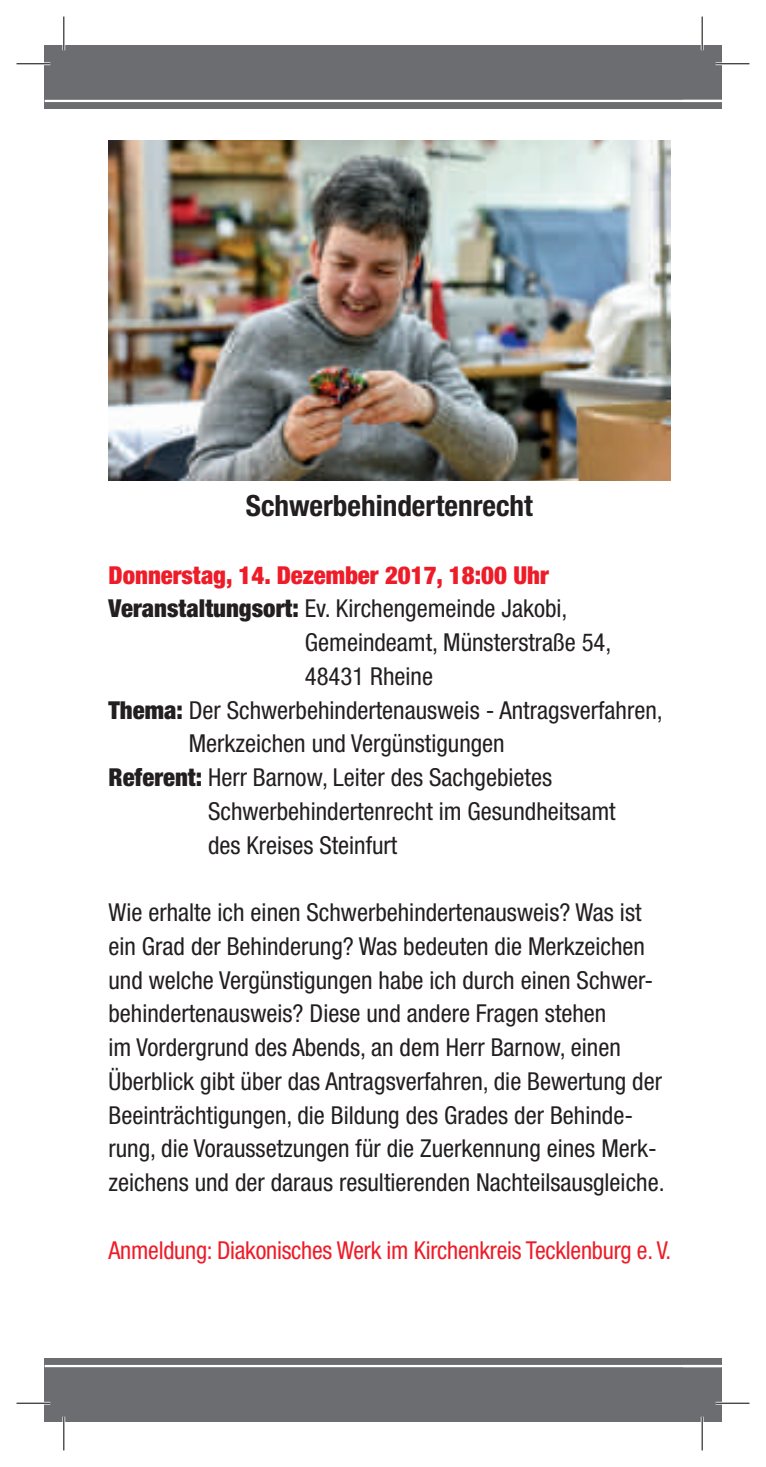
<style>
.page{position:relative;width:766px;height:1467px;background:#fff}
.page>*{position:absolute;margin:0;border:0;box-sizing:border-box;transform-origin:0 0}
.t1{font:700 condensed 29.25px "Helvetica Neue LTW1 G";color:#231f20}
.t2{font:condensed 24.75px/33.8px "Helvetica Neue LTW1 G";color:#231f20}
.t3{font:condensed 24.75px "Helvetica Neue LTW1 G";letter-spacing:-.01em;color:#ee1c28}
.t4{font:900 condensed 24.75px "Helvetica Neue LTW1 G";color:#ee1c28}
.s1{font-weight:900}
</style>
<div class="page">
<div style="left:45px;top:45px;width:676px;height:63px;background:#6c6d70"></div>
<div style="left:45px;top:1359px;width:676px;height:63px;background:#6c6d70"></div>
<hr style="left:45px;top:100px;width:676px;height:2px;background:#fff">
<hr style="left:45px;top:1365px;width:676px;height:2px;background:#fff">
<img style="left:108px;top:140px;width:562px;height:340px">
<hr style="left:17px;top:62px;width:33px;height:3px;background:#fff">
<hr style="left:715px;top:62px;width:34px;height:3px;background:#fff">
<hr style="left:17px;top:1402px;width:33px;height:3px;background:#fff">
<hr style="left:715px;top:1402px;width:34px;height:3px;background:#fff">
<hr style="left:62px;top:17px;width:3px;height:33px;background:#fff">
<hr style="left:62px;top:1417px;width:3px;height:33px;background:#fff">
<hr style="left:700px;top:17px;width:3px;height:33px;background:#fff">
<hr style="left:700px;top:1417px;width:3px;height:33px;background:#fff">
<hr style="left:17px;top:63px;width:33px;height:1px;background:#000">
<hr style="left:715px;top:63px;width:34px;height:1px;background:#000">
<hr style="left:17px;top:1403px;width:33px;height:1px;background:#000">
<hr style="left:715px;top:1403px;width:34px;height:1px;background:#000">
<hr style="left:63px;top:17px;width:1px;height:33px;background:#000">
<hr style="left:63px;top:1417px;width:1px;height:33px;background:#000">
<hr style="left:701px;top:17px;width:1px;height:33px;background:#000">
<hr style="left:701px;top:1417px;width:1px;height:33px;background:#000">
<p class="t1" style="left:246px;top:495px;width:288px">Schwerbehindertenrecht</p>
<p class="t4" style="left:108px;top:566px;width:441px">Donnerstag, 14. Dezember 2017, 18:00 Uhr</p>
<p class="t2" style="left:108px;top:594px;width:460px"><span class="s1">Veranstaltungsort:</span> Ev. Kirchengemeinde Jakobi,</p>
<p class="t2" style="left:305px;top:628px;width:308px">Gemeindeamt, Münsterstraße 54,</p>
<p class="t2" style="left:305px;top:662px;width:130px">48431 Rheine</p>
<p class="t2" style="left:108px;top:695px;width:555px"><span class="s1">Thema:</span> Der Schwerbehindertenausweis - Antragsverfahren,</p>
<p class="t2" style="left:189px;top:729px;width:317px">Merkzeichen und Vergünstigungen</p>
<p class="t2" style="left:108px;top:763px;width:445px"><span class="s1">Referent:</span> Herr Barnow, Leiter des Sachgebietes</p>
<p class="t2" style="left:208px;top:797px;width:409px">Schwer behindertenrecht im Gesundheitsamt</p>
<p class="t2" style="left:208px;top:830px;width:191px">des Kreises Steinfurt</p>
<p class="t2" style="left:108px;top:898px;width:557px">Wie erhalte ich einen Schwerbehindertenausweis? Was ist ein Grad der Behinderung? Was bedeuten die Merkzeichen und welche Vergünstigungen habe ich durch einen Schwer&shy;behindertenausweis? Diese und andere Fragen stehen<br>im Vordergrund des Abends, an dem Herr Barnow, einen Überblick gibt über das Antragsverfahren, die Bewertung der Beeinträchtigungen, die Bildung des Grades der Behinde&shy;rung, die Voraussetzungen für die Zuerkennung eines Merk&shy;zeichens und der daraus resultierenden Nachteilsausgleiche.</p>
<p class="t3" style="left:108px;top:1241px;width:564px">Anmeldung: Diakonisches Werk im Kirchenkreis Tecklenburg e. V.</p>
</div>
